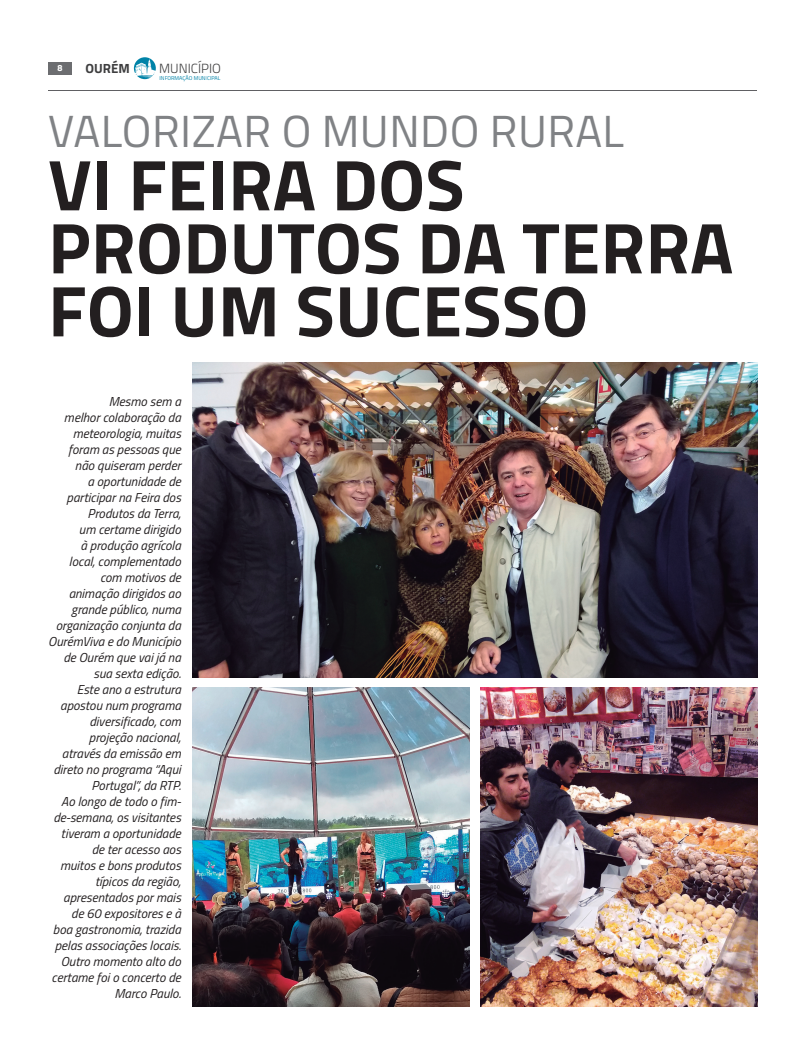
<style>
.page{position:relative;width:794px;height:1049px;background:#fff}
.page>*{position:absolute;margin:0;border:0;box-sizing:border-box;transform-origin:0 0}
.t1{font:700 72px/63px "Titillium";letter-spacing:.005em;color:#231f20}
.t2{font:45px "Titillium";letter-spacing:.01em;color:#808285}
.t3{font:300 13.3px "Titillium";color:#3e3e3f}
.t4{font:700 13.3px "Titillium";color:#3e3e3f}
.t5{font:italic 13px/16px "Titillium Web";color:#231f20;text-align:right}
.t6{font:700 9px "Titillium";color:#fff}
.t7{font:5.5px "Titillium";color:#0083a8}
</style>
<div class="page">
<div style="left:48px;top:62px;width:24px;height:13px;background:#6c6d70"></div>
<svg style="left:134px;top:57px;width:22px;height:22px"></svg>
<hr style="left:48px;top:90px;width:709px;height:1px;background:#606063">
<img style="left:192px;top:362px;width:565px;height:316px">
<img style="left:192px;top:687px;width:277px;height:319px">
<img style="left:480px;top:688px;width:277px;height:318px">
<p class="t6" style="left:57px;top:61px;width:7px">8</p>
<p class="t4" style="left:86px;top:58px;width:46px">OURÉM</p>
<p class="t3" style="left:159px;top:59px;width:63px">MUNICÍPIO</p>
<p class="t7" style="left:160px;top:74px;width:62px">INFORMAÇÃO MUNICIPAL</p>
<h2 class="t2" style="left:48px;top:99px;width:577px">VALORIZAR O MUNDO RURAL</h2>
<h1 class="t1" style="left:48px;top:150px;width:686px">VI FEIRA DOS<br>PRODUTOS DA TERRA<br>FOI UM SUCESSO</h1>
<p class="t5" style="left:48px;top:393px;width:134px">Mesmo sem a<br>melhor colaboração da meteorologia, muitas foram as pessoas que não quiseram perder<br>a oportunidade de participar na Feira dos<br>Produtos da Terra,<br>um certame dirigido<br>à produção agrícola<br>local, complementado com motivos de animação dirigidos ao grande público, numa organização conjunta da<br>OurémViva e do Município de Ourém que vai já na sua sexta edição.<br>Este ano a estrutura apostou num programa diversificado, com projeção nacional, através da emissão em direto no programa “Aqui<br>Portugal”, da RTP.<br>Ao longo de todo o fim&shy;de-semana, os visitantes tiveram a oportunidade de ter acesso aos<br>muitos e bons produtos típicos da região, apresentados por mais de 60 expositores e à<br>boa gastronomia, trazida pelas associações locais.<br>Outro momento alto do certame foi o concerto de<br>Marco Paulo.</p>
</div>
